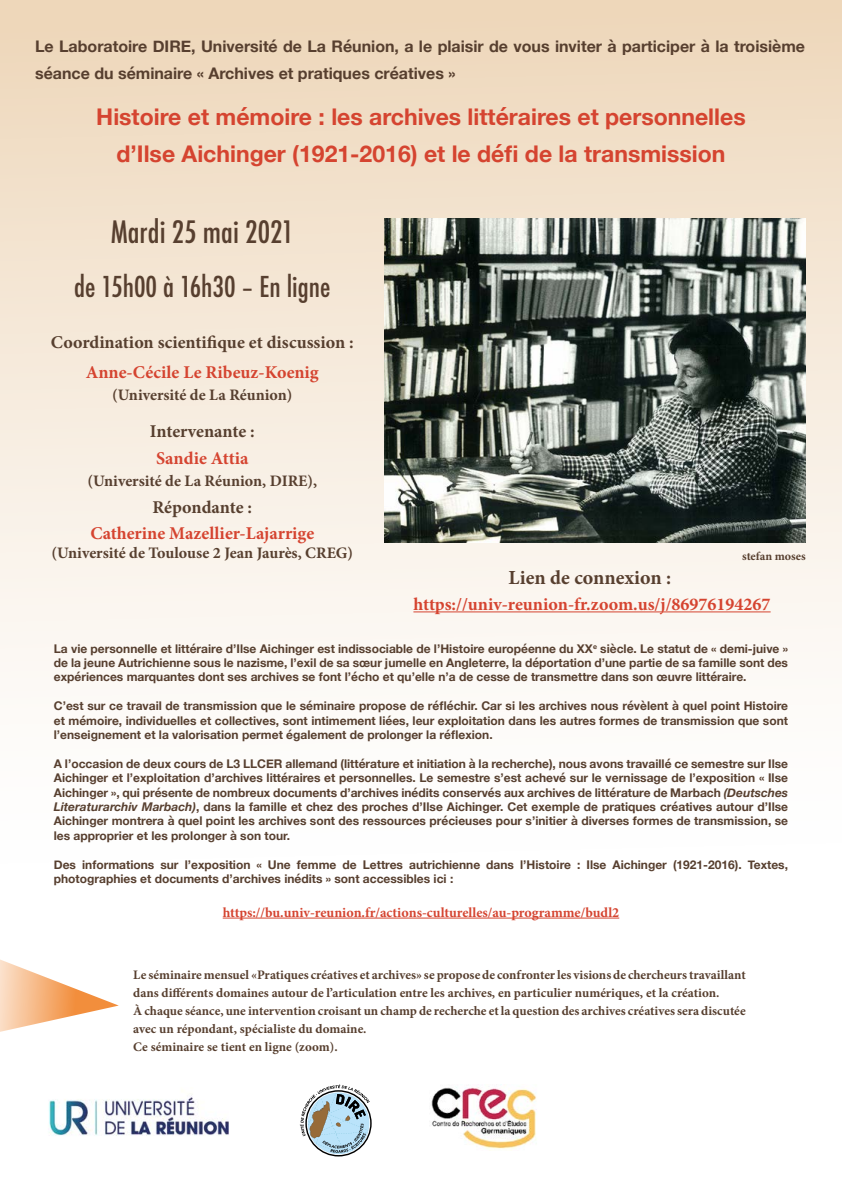
<style>
.page{position:relative;width:842px;height:1191px;background:#fff}
.page>*{position:absolute;margin:0;border:0;box-sizing:border-box;transform-origin:0 0}
.t1{font:500 condensed 30px "Futura";color:#573f2f}
.t2{font:500 condensed 28px "Futura";color:#573f2f}
.t3{font:700 23px/37px "Helvetica Neue";color:#d54430;text-align:center}
.t4{font:700 20px "Minion Pro";color:#573f2f}
.t5{font:700 18px "Minion Pro";color:#d54430}
.t6{font:700 18px "Minion Pro";color:#573f2f}
.t7{font:700 16px/27px "Helvetica Neue";color:#573f2f}
.t8{font:700 16px "Minion Pro";color:#573f2f}
.t9{font:700 14px "Minion Pro";color:#d54430}
.t10{font:700 13px/18px "Minion Pro";color:#573f2f}
.t11{font:700 12px/14.4px "Helvetica Neue";color:#573f2f;text-align:justify}
.t12{font:700 12px "Minion Pro";color:#573f2f}
.s1{font-style:italic}
</style>
<div class="page">
<div style="left:0;top:0;width:842px;height:1073px;background:linear-gradient(to bottom,#efdac0,#fff)"></div>
<img style="left:385px;top:218px;width:421px;height:325px">
<img style="left:48px;top:1095px;width:181px;height:41px">
<svg style="left:300px;top:1084px;width:72px;height:72px"></svg>
<hr style="left:413px;top:611px;width:358px;height:1px;background:#d54430">
<hr style="left:223px;top:917px;width:396px;height:1px;background:#d54430">
<svg style="left:0;top:955px;width:119px;height:78px"></svg>
<img style="left:431px;top:1084px;width:105px;height:65px">
<h3 class="t7" style="left:35px;top:33px;width:771px">Le Laboratoire DIRE, Université de La Réunion, a le plaisir de vous inviter à participer à la troisième séance du séminaire « Archives et pratiques créatives »</h3>
<h3 class="t3" style="left:96px;top:98px;width:651px">Histoire et mémoire : les archives littéraires et personnelles d’Ilse Aichinger (1921-2016) et le défi de la transmission</h3>
<h1 class="t1" style="left:111px;top:212px;width:185px">Mardi 25 mai 2021</h1>
<h2 class="t2" style="left:74px;top:268px;width:258px">de 15h00 à 16h30 – En ligne</h2>
<h3 class="t6" style="left:51px;top:329px;width:304px">Coordination scientifique et discussion :</h3>
<h3 class="t5" style="left:86px;top:359px;width:234px">Anne-Cécile Le Ribeuz-Koenig</h3>
<h3 class="t8" style="left:112px;top:383px;width:182px">(Université de La Réunion)</h3>
<h3 class="t6" style="left:150px;top:418px;width:106px">Intervenante :</h3>
<h3 class="t5" style="left:156px;top:446px;width:94px">Sandie Attia</h3>
<h3 class="t8" style="left:87px;top:469px;width:231px">(Université de La Réunion, DIRE),</h3>
<h3 class="t6" style="left:152px;top:494px;width:101px">Répondante :</h3>
<h3 class="t5" style="left:90px;top:520px;width:225px">Catherine Mazellier-Lajarrige</h3>
<h3 class="t8" style="left:51px;top:542px;width:303px">(Université de Toulouse 2 Jean Jaurès, CREG)</h3>
<p class="t12" style="left:742px;top:548px;width:65px">stefan moses</p>
<h3 class="t4" style="left:508px;top:563px;width:164px">Lien de connexion :</h3>
<h3 class="t5" style="left:413px;top:591px;width:359px">https://univ-reunion-fr.zoom.us/j/86976194267</h3>
<p class="t11" style="left:54px;top:641px;width:736px">La vie personnelle et littéraire d’Ilse Aichinger est indissociable de l’Histoire européenne du XX<sup>e</sup> siècle. Le statut de « demi-juive » de la jeune Autrichienne sous le nazisme, l’exil de sa sœur jumelle en Angleterre, la déportation d’une partie de sa famille sont des expériences marquantes dont ses archives se font l’écho et qu’elle n’a de cesse de transmettre dans son œuvre littéraire.</p>
<p class="t11" style="left:54px;top:699px;width:736px">C’est sur ce travail de transmission que le séminaire propose de réfléchir. Car si les archives nous révèlent à quel point Histoire et mémoire, individuelles et collectives, sont intimement liées, leur exploitation dans les autres formes de transmission que sont l’enseignement et la valorisation permet également de prolonger la réflexion.</p>
<p class="t11" style="left:54px;top:756px;width:736px">A l’occasion de deux cours de L3 LLCER allemand (littérature et initiation à la recherche), nous avons travaillé ce semestre sur Ilse Aichinger et l’exploitation d’archives littéraires et personnelles. Le semestre s’est achevé sur le vernissage de l’exposition « Ilse Aichinger », qui présente de nombreux documents d’archives inédits conservés aux archives de littérature de Marbach <span class="s1">(Deutsches Literaturarchiv Marbach)</span>, dans la famille et chez des proches d’Ilse Aichinger. Cet exemple de pratiques créatives autour d’Ilse Aichinger montrera à quel point les archives sont des ressources précieuses pour s’initier à diverses formes de transmission, se les approprier et les prolonger à son tour.</p>
<p class="t11" style="left:54px;top:857px;width:736px">Des informations sur l’exposition « Une femme de Lettres autrichienne dans l’Histoire : Ilse Aichinger (1921-2016). Textes, photographies et documents d’archives inédits » sont accessibles ici :</p>
<p class="t9" style="left:223px;top:902px;width:398px">https://bu.univ-reunion.fr/actions-culturelles/au-programme/budl2</p>
<p class="t10" style="left:133px;top:965px;width:614px">Le séminaire mensuel «Pratiques créatives et archives» se propose de confronter les visions de chercheurs travaillant dans différents domaines autour de l’articulation entre les archives, en particulier numériques, et la création.<br>À chaque séance, une intervention croisant un champ de recherche et la question des archives créatives sera discutée avec un répondant, spécialiste du domaine.<br>Ce séminaire se tient en ligne (zoom).</p>
</div>
